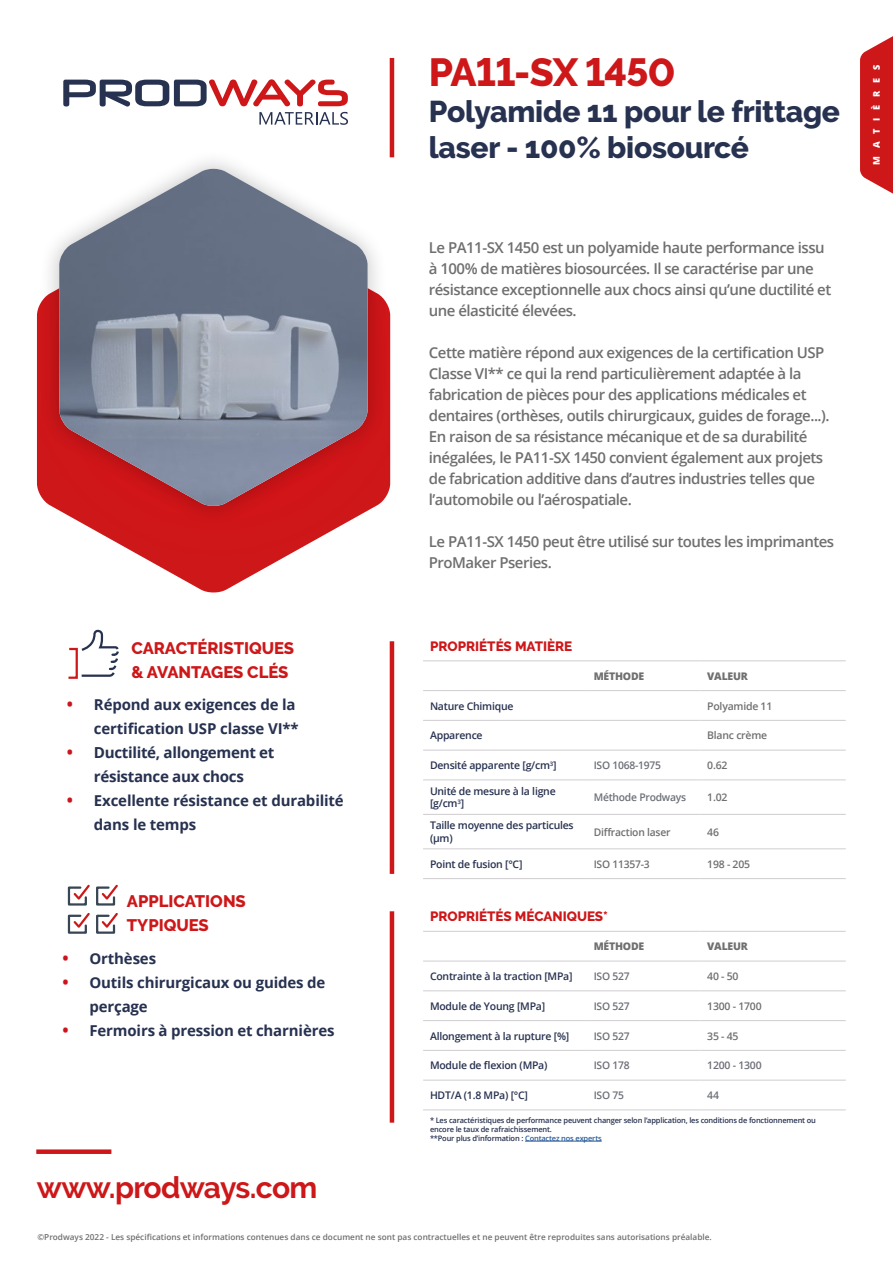
<style>
.page{position:relative;width:893px;height:1263px;background:#fff}
.page>*{position:absolute;margin:0;border:0;box-sizing:border-box;transform-origin:0 0}
.t1{font:800 39.15px "Raleway";letter-spacing:-.02em;color:#cd1719}
.t2{font:800 30px/36px "Raleway";letter-spacing:-.01em;color:#273150}
.t3{font:700 30px "Raleway";letter-spacing:-.02em;color:#cd1719}
.t4{font:800 16.65px/24px "Raleway";color:#cd1719}
.t5{font:700 15.15px/24px "Open Sans";letter-spacing:-.02em;color:#273150;text-align:center}
.t6{font:600 15px/21px "Open Sans";letter-spacing:-.035em;color:#706f6f}
.t7{font:700 15px/24px "Open Sans";letter-spacing:-.01em;color:#273150}
.t8{font:800 13.5px "Raleway";color:#cd1719}
.t9{font:600 10.5px/12.6px "Open Sans";letter-spacing:-.02em;color:#273150}
.t10{font:600 10.5px "Open Sans";letter-spacing:-.02em;color:#706f6f}
.t11{font:600 10.5px "Open Sans";letter-spacing:-.02em;color:#6d6f77}
.t12{font:800 10.5px "Open Sans";letter-spacing:-.02em;color:#706f6f}
.t13{font:600 10.5px "Open Sans";letter-spacing:-.02em;color:#6d7078}
.t14{font:800 9.15px "Open Sans";letter-spacing:.855em;color:#fff}
.t15{font:600 8.25px "Open Sans";color:#706f6f}
.t16{font:600 7.5px/9px "Open Sans";letter-spacing:-.02em;color:#273150}
.s1{font-size:16.5px;color:#cd141c}
.s2{color:#275b9b}
</style>
<div class="page">
<svg style="left:37px;top:306px;width:353px;height:287px"></svg>
<hr style="left:390px;top:58px;width:4px;height:99px;background:#cd1719">
<hr style="left:390px;top:641px;width:4px;height:233px;background:#cd1719">
<hr style="left:390px;top:911px;width:4px;height:212px;background:#cd1719">
<div style="left:36px;top:1149px;width:75px;height:5px;background:#cd1719"></div>
<svg style="left:63px;top:79px;width:285px;height:46px"></svg>
<hr style="left:423px;top:660px;width:164px;height:1px;background:#d0cdd1">
<hr style="left:587px;top:660px;width:113px;height:1px;background:#d0cdd1">
<hr style="left:700px;top:660px;width:146px;height:1px;background:#d0cdd1">
<hr style="left:423px;top:690px;width:164px;height:1px;background:#d0cdd1">
<hr style="left:587px;top:690px;width:113px;height:1px;background:#d0cdd1">
<hr style="left:700px;top:690px;width:146px;height:1px;background:#d0cdd1">
<hr style="left:423px;top:720px;width:164px;height:1px;background:#d0cdd1">
<hr style="left:587px;top:720px;width:113px;height:1px;background:#d0cdd1">
<hr style="left:700px;top:720px;width:146px;height:1px;background:#d0cdd1">
<hr style="left:423px;top:750px;width:164px;height:1px;background:#d0cdd1">
<hr style="left:587px;top:750px;width:113px;height:1px;background:#d0cdd1">
<hr style="left:700px;top:750px;width:146px;height:1px;background:#d0cdd1">
<hr style="left:423px;top:779px;width:164px;height:1px;background:#d0cdd1">
<hr style="left:587px;top:779px;width:113px;height:1px;background:#d0cdd1">
<hr style="left:700px;top:779px;width:146px;height:1px;background:#d0cdd1">
<hr style="left:423px;top:814px;width:164px;height:1px;background:#d0cdd1">
<hr style="left:587px;top:814px;width:113px;height:1px;background:#d0cdd1">
<hr style="left:700px;top:814px;width:146px;height:1px;background:#d0cdd1">
<hr style="left:423px;top:848px;width:164px;height:1px;background:#d0cdd1">
<hr style="left:587px;top:848px;width:113px;height:1px;background:#d0cdd1">
<hr style="left:700px;top:848px;width:146px;height:1px;background:#d0cdd1">
<hr style="left:423px;top:878px;width:164px;height:1px;background:#d0cdd1">
<hr style="left:587px;top:878px;width:113px;height:1px;background:#d0cdd1">
<hr style="left:700px;top:878px;width:146px;height:1px;background:#d0cdd1">
<hr style="left:423px;top:931px;width:164px;height:1px;background:#d0cdd1">
<hr style="left:587px;top:931px;width:113px;height:1px;background:#d0cdd1">
<hr style="left:700px;top:931px;width:146px;height:1px;background:#d0cdd1">
<hr style="left:423px;top:961px;width:164px;height:1px;background:#d0cdd1">
<hr style="left:587px;top:961px;width:113px;height:1px;background:#d0cdd1">
<hr style="left:700px;top:961px;width:146px;height:1px;background:#d0cdd1">
<hr style="left:423px;top:990px;width:164px;height:1px;background:#d0cdd1">
<hr style="left:587px;top:990px;width:113px;height:1px;background:#d0cdd1">
<hr style="left:700px;top:990px;width:146px;height:1px;background:#d0cdd1">
<hr style="left:423px;top:1020px;width:164px;height:1px;background:#d0cdd1">
<hr style="left:587px;top:1020px;width:113px;height:1px;background:#d0cdd1">
<hr style="left:700px;top:1020px;width:146px;height:1px;background:#d0cdd1">
<hr style="left:423px;top:1050px;width:164px;height:1px;background:#d0cdd1">
<hr style="left:587px;top:1050px;width:113px;height:1px;background:#d0cdd1">
<hr style="left:700px;top:1050px;width:146px;height:1px;background:#d0cdd1">
<hr style="left:423px;top:1080px;width:164px;height:1px;background:#d0cdd1">
<hr style="left:587px;top:1080px;width:113px;height:1px;background:#d0cdd1">
<hr style="left:700px;top:1080px;width:146px;height:1px;background:#d0cdd1">
<hr style="left:423px;top:1109px;width:164px;height:1px;background:#d0cdd1">
<hr style="left:587px;top:1109px;width:113px;height:1px;background:#d0cdd1">
<hr style="left:700px;top:1109px;width:146px;height:1px;background:#d0cdd1">
<hr style="left:525px;top:1141px;width:77px;height:1px;background:#275b9b">
<svg style="left:68px;top:631px;width:51px;height:48px"></svg>
<svg style="left:67px;top:884px;width:51px;height:50px"></svg>
<svg style="left:860px;top:36px;width:33px;height:158px;background:#d33335"></svg>
<div style="left:38px;top:149px;width:350px;height:378px;background:#000;opacity:.25"></div>
<img style="left:59px;top:169px;width:309px;height:338px">
<h1 class="t1" style="left:429px;top:50px;width:248px">PA11-SX 1450</h1>
<h2 class="t2" style="left:429px;top:93px;width:413px">Polyamide 11 pour le frittage laser - 100% biosourcé</h2>
<p class="t4" style="left:131px;top:636px;width:164px">CARACTÉRISTIQUES &amp; AVANTAGES CLÉS</p>
<p class="t7" style="left:67px;top:692px;width:233px;text-align:right"><span class="s1">•</span> Répond aux exigences de la certification USP classe VI**</p>
<p class="t5" style="left:67px;top:740px;width:209px"><span class="s1">•</span> Ductilité, allongement et résistance aux chocs</p>
<p class="t7" style="left:94px;top:788px;width:251px;text-indent:-27px"><span class="s1">•</span> Excellente résistance et durabilité dans le temps</p>
<p class="t4" style="left:127px;top:889px;width:120px">APPLICATIONS<br>TYPIQUES</p>
<p class="t7" style="left:62px;top:946px;width:95px"><span class="s1">•</span> Orthèses</p>
<p class="t7" style="left:89px;top:970px;width:238px;text-indent:-27px"><span class="s1">•</span> Outils chirurgicaux ou guides de perçage</p>
<p class="t7" style="left:62px;top:1018px;width:274px"><span class="s1">•</span> Fermoirs à pression et charnières</p>
<h2 class="t3" style="left:37px;top:1170px;width:282px">www.prodways.com</h2>
<p class="t6" style="left:429px;top:237px;width:404px">Le PA11-SX 1450 est un polyamide haute performance issu à 100% de matières biosourcées. Il se caractérise par une résistance exceptionnelle aux chocs ainsi qu’une ductilité et une élasticité élevées.</p>
<p class="t6" style="left:429px;top:342px;width:402px">Cette matière répond aux exigences de la certification USP Classe VI** ce qui la rend particulièrement adaptée à la fabrication de pièces pour des applications médicales et dentaires (orthèses, outils chirurgicaux, guides de forage...).<br>En raison de sa résistance mécanique et de sa durabilité inégalées, le PA11-SX 1450 convient également aux projets de fabrication additive dans d’autres industries telles que l’automobile ou l’aérospatiale.</p>
<p class="t6" style="left:429px;top:531px;width:407px">Le PA11-SX 1450 peut être utilisé sur toutes les imprimantes<br>ProMaker Pseries.</p>
<p class="t8" style="left:430px;top:638px;width:144px">PROPRIÉTÉS MATIÈRE</p>
<p class="t12" style="left:594px;top:668px;width:52px">MÉTHODE</p>
<p class="t12" style="left:707px;top:668px;width:42px">VALEUR</p>
<p class="t9" style="left:430px;top:699px;width:85px">Nature Chimique</p>
<p class="t10" style="left:707px;top:698px;width:67px">Polyamide 11</p>
<p class="t9" style="left:430px;top:729px;width:54px">Apparence</p>
<p class="t10" style="left:707px;top:728px;width:61px">Blanc crème</p>
<p class="t9" style="left:430px;top:759px;width:128px">Densité apparente [g/cm<sup>3</sup>]</p>
<p class="t11" style="left:594px;top:758px;width:69px">ISO 1068-1975</p>
<p class="t10" style="left:707px;top:758px;width:22px">0.62</p>
<p class="t9" style="left:430px;top:784px;width:127px">Unité de mesure à la ligne [g/cm<sup>3</sup>]</p>
<p class="t13" style="left:594px;top:790px;width:94px">Méthode Prodways</p>
<p class="t10" style="left:707px;top:790px;width:22px">1.02</p>
<p class="t9" style="left:430px;top:819px;width:145px">Taille moyenne des particules (µm)</p>
<p class="t10" style="left:594px;top:825px;width:78px">Diffraction laser</p>
<p class="t10" style="left:707px;top:825px;width:13px">46</p>
<p class="t9" style="left:430px;top:857px;width:94px">Point de fusion [°C]</p>
<p class="t10" style="left:594px;top:857px;width:58px">ISO 11357-3</p>
<p class="t10" style="left:707px;top:857px;width:44px">198 - 205</p>
<p class="t8" style="left:430px;top:909px;width:179px">PROPRIÉTÉS MÉCANIQUES*</p>
<p class="t12" style="left:594px;top:938px;width:52px">MÉTHODE</p>
<p class="t12" style="left:707px;top:938px;width:42px">VALEUR</p>
<p class="t9" style="left:430px;top:970px;width:144px">Contrainte à la traction [MPa]</p>
<p class="t11" style="left:594px;top:969px;width:37px">ISO 527</p>
<p class="t10" style="left:707px;top:969px;width:33px">40 - 50</p>
<p class="t9" style="left:430px;top:999px;width:117px">Module de Young [MPa]</p>
<p class="t11" style="left:594px;top:999px;width:37px">ISO 527</p>
<p class="t10" style="left:707px;top:999px;width:56px">1300 - 1700</p>
<p class="t9" style="left:430px;top:1029px;width:141px">Allongement à la rupture [%]</p>
<p class="t11" style="left:594px;top:1028px;width:37px">ISO 527</p>
<p class="t10" style="left:707px;top:1028px;width:33px">35 - 45</p>
<p class="t9" style="left:430px;top:1059px;width:119px">Module de flexion (MPa)</p>
<p class="t11" style="left:594px;top:1058px;width:37px">ISO 178</p>
<p class="t11" style="left:707px;top:1058px;width:56px">1200 - 1300</p>
<p class="t9" style="left:430px;top:1089px;width:100px">HDT/A (1.8 MPa) [°C]</p>
<p class="t13" style="left:594px;top:1088px;width:32px">ISO 75</p>
<p class="t11" style="left:707px;top:1088px;width:13px">44</p>
<p class="t16" style="left:430px;top:1115px;width:387px">* Les caractéristiques de performance peuvent changer selon l’application, les conditions de fonctionnement ou encore le taux de rafraichissement.<br>**Pour plus d’information : <span class="s2">Contactez nos experts</span></p>
<p class="t15" style="left:37px;top:1232px;width:676px">©Prodways 2022 - Les spécifications et informations contenues dans ce document ne sont pas contractuelles et ne peuvent être reproduites sans autorisations préalable.</p>
<p class="t14" style="left:870px;top:165px;width:102px;rotate:-90deg">MATIÈRES</p>
</div>
